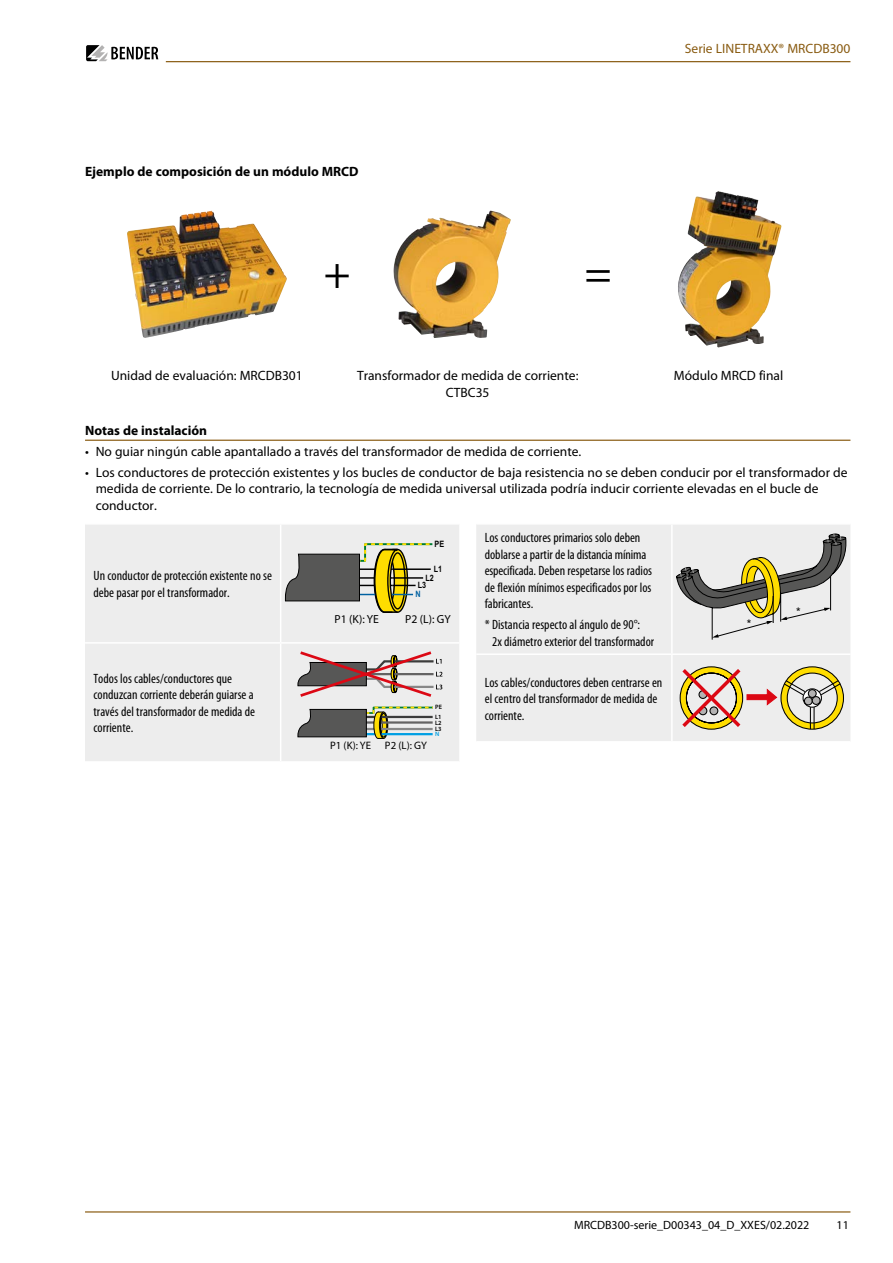
<style>
.page{position:relative;width:893px;height:1263px;background:#fff}
.page>*{position:absolute;margin:0;border:0;box-sizing:border-box;transform-origin:0 0}
.t1{font:45px "Myriad Pro";color:#000}
.t2{font:condensed 13.5px/16.5px "Myriad Pro";color:#000}
.t3{font:13.5px/16.5px "Myriad Pro";color:#000;text-align:center}
.t4{font:700 13.5px "Myriad Pro";color:#000}
.t5{font:13.5px "Myriad Pro";color:#895b11}
.t6{font:12px "Myriad Pro";color:#000}
.t7{font:11.85px "Arial";color:#000}
.t8{font:11.7px "Myriad Pro";color:#000}
.t9{font:10.8px "Myriad Pro";color:#000}
.t10{font:700 8.7px/9px "Arial Narrow";color:#000}
.t11{font:700 8.7px "Arial Narrow";color:#0061a1}
.t12{font:600 6.3px/6.1px "Myriad Pro";color:#000}
.t13{font:600 6.3px "Myriad Pro";color:#009fe3}
</style>
<div class="page">
<svg style="left:86px;top:45px;width:72px;height:16px"></svg>
<hr style="left:166px;top:61px;width:684px;height:1px;background:#895b11">
<hr style="left:85px;top:1211px;width:765px;height:1px;background:#895b11">
<img style="left:678px;top:191px;width:86px;height:156px">
<img style="left:127px;top:211px;width:160px;height:127px">
<img style="left:393px;top:211px;width:118px;height:127px">
<hr style="left:85px;top:440px;width:765px;height:1px;background:#895b11">
<div style="left:85px;top:525px;width:374px;height:236px;background:#ededed"></div>
<hr style="left:280px;top:524px;width:1px;height:118px;background:#fff">
<hr style="left:85px;top:642px;width:196px;height:2px;background:#fff">
<hr style="left:281px;top:642px;width:178px;height:2px;background:#fff">
<hr style="left:280px;top:644px;width:1px;height:117px;background:#fff">
<svg style="left:285px;top:542px;width:149px;height:72px;background:#aca98d"></svg>
<svg style="left:297px;top:706px;width:138px;height:33px;background:#98998c"></svg>
<hr style="left:382px;top:716px;width:51px;height:2px;background:#3c3c3b">
<hr style="left:382px;top:721px;width:51px;height:3px;background:#646363">
<hr style="left:381px;top:728px;width:52px;height:2px;background:#878787">
<hr style="left:382px;top:733px;width:51px;height:2px;background:#009fe3">
<svg style="left:297px;top:651px;width:145px;height:48px;background:#c0a9a9"></svg>
<div style="left:476px;top:525px;width:374px;height:216px;background:#ededed"></div>
<hr style="left:671px;top:524px;width:2px;height:129px;background:#fff">
<hr style="left:671px;top:655px;width:2px;height:86px;background:#fff">
<hr style="left:476px;top:653px;width:196px;height:2px;background:#fff">
<hr style="left:672px;top:653px;width:178px;height:2px;background:#fff">
<svg style="left:676px;top:534px;width:170px;height:106px;background:#c3c2b5"></svg>
<svg style="left:679px;top:665px;width:165px;height:66px;background:#d5c2a0"></svg>
<p class="t4" style="left:85px;top:164px;width:275px">Ejemplo de composición de un módulo MRCD</p>
<h1 class="t1" style="left:324px;top:248px;width:28px">+</h1>
<h1 class="t1" style="left:585px;top:248px;width:28px">=</h1>
<p class="t5" style="left:685px;top:41px;width:167px">Serie LINETRAXX® MRCDB300</p>
<p class="t3" style="left:111px;top:368px;width:193px">Unidad de evaluación: MRCDB301</p>
<p class="t3" style="left:357px;top:368px;width:223px">Transformador de medida de corriente:<br>CTBC35</p>
<p class="t3" style="left:674px;top:368px;width:111px">Módulo MRCD final</p>
<p class="t4" style="left:85px;top:423px;width:124px">Notas de instalación</p>
<p class="t3" style="left:85px;top:444px;width:498px">• No guiar ningún cable apantallado a través del transformador de medida de corriente.</p>
<p class="t3" style="left:96px;top:464px;width:753px;text-align:left;text-indent:-11px">• Los conductores de protección existentes y los bucles de conductor de baja resistencia no se deben conducir por el transformador de medida de corriente. De lo contrario, la tecnología de medida universal utilizada podría inducir corriente elevadas en el bucle de conductor.</p>
<p class="t2" style="left:94px;top:568px;width:180px">Un conductor de protección existente no se debe pasar por el transformador.</p>
<p class="t2" style="left:94px;top:670px;width:163px">Todos los cables/conductores que conduzcan corriente deberán guiarse a través del transformador de medida de corriente.</p>
<p class="t10" style="left:435px;top:539px;width:11px">PE</p>
<p class="t10" style="left:425px;top:564px;width:18px;text-indent:8px">L1<br>L2</p>
<p class="t10" style="left:418px;top:580px;width:10px">L3</p>
<p class="t11" style="left:416px;top:588px;width:7px">N</p>
<p class="t8" style="left:335px;top:611px;width:46px">P1 (K): YE</p>
<p class="t8" style="left:405px;top:611px;width:47px">P2 (L): GY</p>
<p class="t9" style="left:330px;top:739px;width:42px">P1 (K): YE</p>
<p class="t9" style="left:385px;top:739px;width:44px">P2 (L): GY</p>
<p class="t12" style="left:435px;top:704px;width:8px">PE</p>
<p class="t12" style="left:435px;top:720px;width:8px">L2<br>L3</p>
<p class="t13" style="left:435px;top:731px;width:6px">N</p>
<p class="t12" style="left:435px;top:713px;width:8px">L1</p>
<p class="t2" style="left:485px;top:530px;width:169px">Los conductores primarios solo deben doblarse a partir de la distancia mínima especificada. Deben respetarse los radios de flexión mínimos especificados por los fabricantes.</p>
<p class="t2" style="left:492px;top:617px;width:164px;text-indent:-7px">* Distancia respecto al ángulo de 90°:<br>2x diámetro exterior del transformador</p>
<p class="t7" style="left:747px;top:615px;width:6px">*</p>
<p class="t2" style="left:485px;top:674px;width:179px">Los cables/conductores deben centrarse en el centro del transformador de medida de corriente.</p>
<p class="t7" style="left:796px;top:603px;width:6px">*</p>
<p class="t6" style="left:574px;top:1218px;width:237px">MRCDB300-serie_D00343_04_D_XXES/02.2022</p>
<p class="t6" style="left:837px;top:1218px;width:14px">11</p>
</div>
